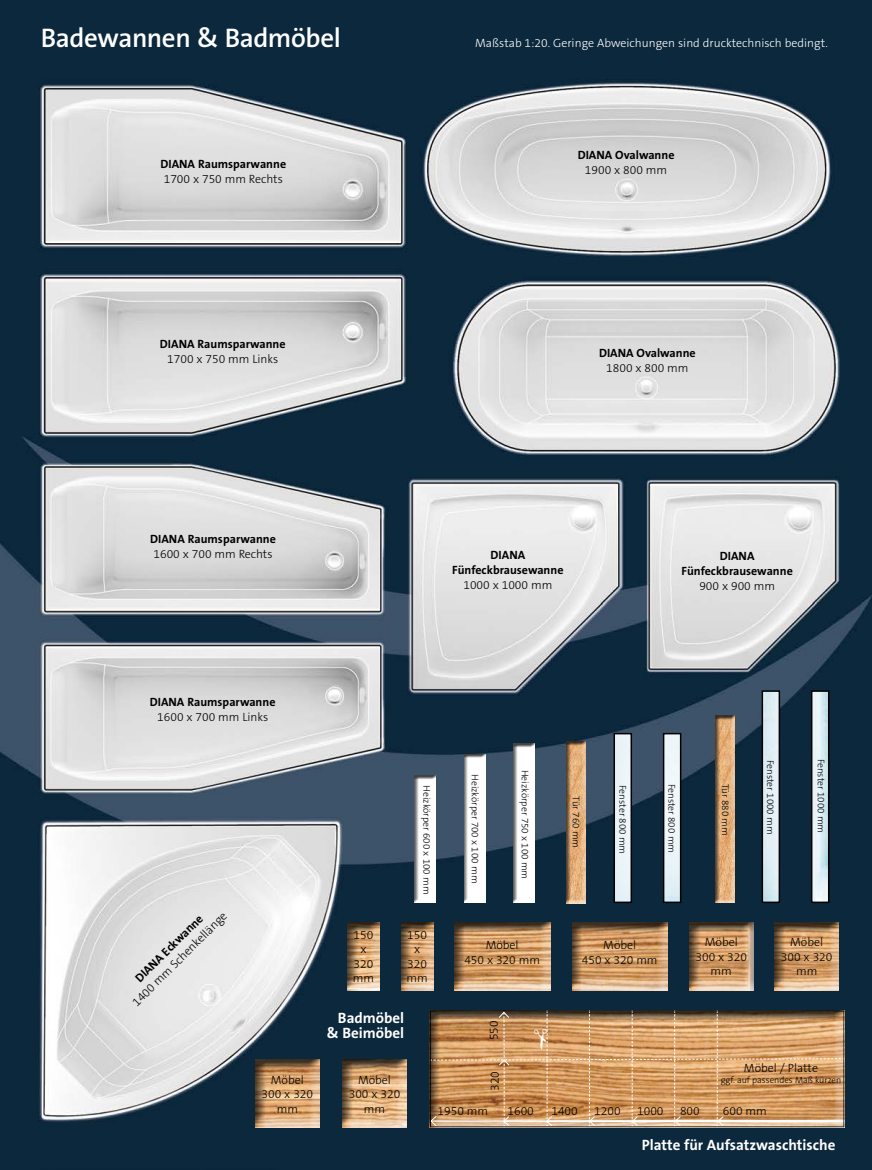
<style>
.page{position:relative;width:872px;height:1170px;background:#fff}
.page>*{position:absolute;margin:0;border:0;box-sizing:border-box;transform-origin:0 0}
.t1{font:600 27px "The Sans B6";letter-spacing:-.015em;color:#fff}
.t2{font:700 15px/15px "The Sans B7";color:#fff;text-align:right}
.t3{font:300 12px/14.4px "The Sans B3";color:#000;text-align:center}
.t4{font:700 12px/15px "The Sans B7";color:#000;text-align:center}
.t5{font:300 12px "The Sans B3";color:#fff}
.t6{font:300 9.75px "The Sans B3";color:#000}
.t7{font:300 9px "The Sans B3";color:#000}
</style>
<div class="page">
<img style="left:0;top:0;width:872px;height:1169px">
<svg style="left:255px;top:1057px;width:66px;height:70px;background:#bb936a"></svg>
<svg style="left:342px;top:1057px;width:66px;height:70px;background:#bf9b74"></svg>
<svg style="left:347px;top:920px;width:35px;height:70px;background:#af906e"></svg>
<svg style="left:689px;top:920px;width:66px;height:70px;background:#b79069"></svg>
<svg style="left:774px;top:920px;width:66px;height:70px;background:#b89067"></svg>
<svg style="left:454px;top:920px;width:98px;height:70px;background:#bb9166"></svg>
<svg style="left:572px;top:920px;width:97px;height:70px;background:#ba9065"></svg>
<svg style="left:401px;top:920px;width:34px;height:70px;background:#b38f6a"></svg>
<div style="left:429px;top:1007px;width:417px;height:119px;background:#0c283d"></div>
<div style="left:616px;top:735px;width:13px;height:165px;background:#eaf4f8"></div>
<div style="left:613px;top:732px;width:19px;height:171px;border:2px solid #000"></div>
<img style="left:814px;top:693px;width:12px;height:207px">
<div style="left:811px;top:690px;width:18px;height:213px;border:2px solid #000"></div>
<img style="left:764px;top:693px;width:13px;height:207px">
<div style="left:761px;top:690px;width:19px;height:213px;border:2px solid #000"></div>
<svg style="left:412px;top:774px;width:24px;height:129px"></svg>
<svg style="left:462px;top:753px;width:23px;height:150px"></svg>
<svg style="left:511px;top:742px;width:24px;height:161px"></svg>
<svg style="left:713px;top:714px;width:21px;height:189px;background:#bb956d"></svg>
<svg style="left:564px;top:739px;width:21px;height:164px;background:#bb956e"></svg>
<img style="left:666px;top:735px;width:12px;height:165px">
<div style="left:663px;top:732px;width:18px;height:171px;border:2px solid #000"></div>
<svg style="left:429px;top:1010px;width:416px;height:117px;background:#c99766"></svg>
<h1 class="t1" style="left:41px;top:27px;width:301px">Badewannen &amp; Badmöbel</h1>
<p class="t5" style="left:475px;top:38px;width:354px">Maßstab 1:20. Geringe Abweichungen sind drucktechnisch bedingt.</p>
<p class="t4" style="left:160px;top:157px;width:127px">DIANA Raumsparwanne</p>
<p class="t3" style="left:164px;top:173px;width:121px">1700 x 750 mm Rechts</p>
<p class="t4" style="left:160px;top:338px;width:127px">DIANA Raumsparwanne</p>
<p class="t3" style="left:167px;top:353px;width:112px">1700 x 750 mm Links</p>
<p class="t4" style="left:578px;top:149px;width:98px">DIANA Ovalwanne</p>
<p class="t3" style="left:585px;top:164px;width:84px">1900 x 800 mm</p>
<p class="t4" style="left:599px;top:346px;width:98px">DIANA Ovalwanne</p>
<p class="t3" style="left:606px;top:362px;width:84px">1800 x 800 mm</p>
<p class="t4" style="left:150px;top:533px;width:127px">DIANA Raumsparwanne</p>
<p class="t3" style="left:153px;top:548px;width:121px">1600 x 700 mm Rechts</p>
<p class="t4" style="left:150px;top:695px;width:127px">DIANA Raumsparwanne</p>
<p class="t3" style="left:157px;top:710px;width:112px">1600 x 700 mm Links</p>
<p class="t3" style="left:130px;top:999px;width:130px;rotate:-45deg">1400 mm Schenkellänge</p>
<p class="t4" style="left:133px;top:975px;width:92px;rotate:-45deg">DIANA Eckwanne</p>
<p class="t4" style="left:452px;top:548px;width:113px">DIANA<br>Fünfeckbrausewanne</p>
<p class="t3" style="left:463px;top:578px;width:90px">1000 x 1000 mm</p>
<p class="t4" style="left:681px;top:549px;width:113px">DIANA<br>Fünfeckbrausewanne</p>
<p class="t3" style="left:699px;top:580px;width:77px">900 x 900 mm</p>
<p class="t6" style="left:431px;top:785px;width:111px;rotate:90deg">Heizkörper 600 x 100 mm</p>
<p class="t6" style="left:479px;top:773px;width:111px;rotate:90deg">Heizkörper 700 x 100 mm</p>
<p class="t6" style="left:529px;top:769px;width:111px;rotate:90deg">Heizkörper 750 x 100 mm</p>
<p class="t6" style="left:580px;top:796px;width:53px;rotate:90deg">Tür 760 mm</p>
<p class="t6" style="left:675px;top:783px;width:71px;rotate:90deg">Fenster 800 mm</p>
<p class="t6" style="left:627px;top:785px;width:71px;rotate:90deg">Fenster 800 mm</p>
<p class="t6" style="left:729px;top:784px;width:53px;rotate:90deg">Tür 880 mm</p>
<p class="t6" style="left:774px;top:759px;width:76px;rotate:90deg">Fenster 1000 mm</p>
<p class="t6" style="left:825px;top:758px;width:76px;rotate:90deg">Fenster 1000 mm</p>
<p class="t3" style="left:353px;top:928px;width:23px">150 x<br>320 mm</p>
<p class="t3" style="left:695px;top:935px;width:53px">Möbel<br>300 x 320 mm</p>
<p class="t3" style="left:781px;top:935px;width:53px">Möbel<br>300 x 320 mm</p>
<p class="t3" style="left:406px;top:928px;width:23px">150 x<br>320 mm</p>
<p class="t3" style="left:464px;top:939px;width:77px">Möbel<br>450 x 320 mm</p>
<p class="t3" style="left:582px;top:939px;width:77px">Möbel<br>450 x 320 mm</p>
<p class="t2" style="left:327px;top:1011px;width:79px">Badmöbel &amp; Beimöbel</p>
<p class="t3" style="left:487px;top:1040px;width:21px;rotate:-90deg">550</p>
<p class="t3" style="left:262px;top:1073px;width:53px">Möbel<br>300 x 320 mm</p>
<p class="t3" style="left:349px;top:1073px;width:53px">Möbel<br>300 x 320 mm</p>
<p class="t3" style="left:488px;top:1090px;width:21px;rotate:-90deg">320</p>
<p class="t3" style="left:744px;top:1061px;width:76px">Möbel / Platte</p>
<p class="t7" style="left:720px;top:1075px;width:122px">ggf. auf passendes Maß kürzen</p>
<p class="t3" style="left:437px;top:1104px;width:52px">1950 mm</p>
<p class="t3" style="left:507px;top:1104px;width:28px">1600</p>
<p class="t3" style="left:551px;top:1104px;width:28px">1400</p>
<p class="t3" style="left:594px;top:1104px;width:28px">1200</p>
<p class="t3" style="left:637px;top:1104px;width:28px">1000</p>
<p class="t3" style="left:680px;top:1104px;width:21px">800</p>
<p class="t3" style="left:723px;top:1104px;width:45px">600 mm</p>
<p class="t2" style="left:642px;top:1139px;width:195px">Platte für Aufsatzwaschtische</p>
</div>
